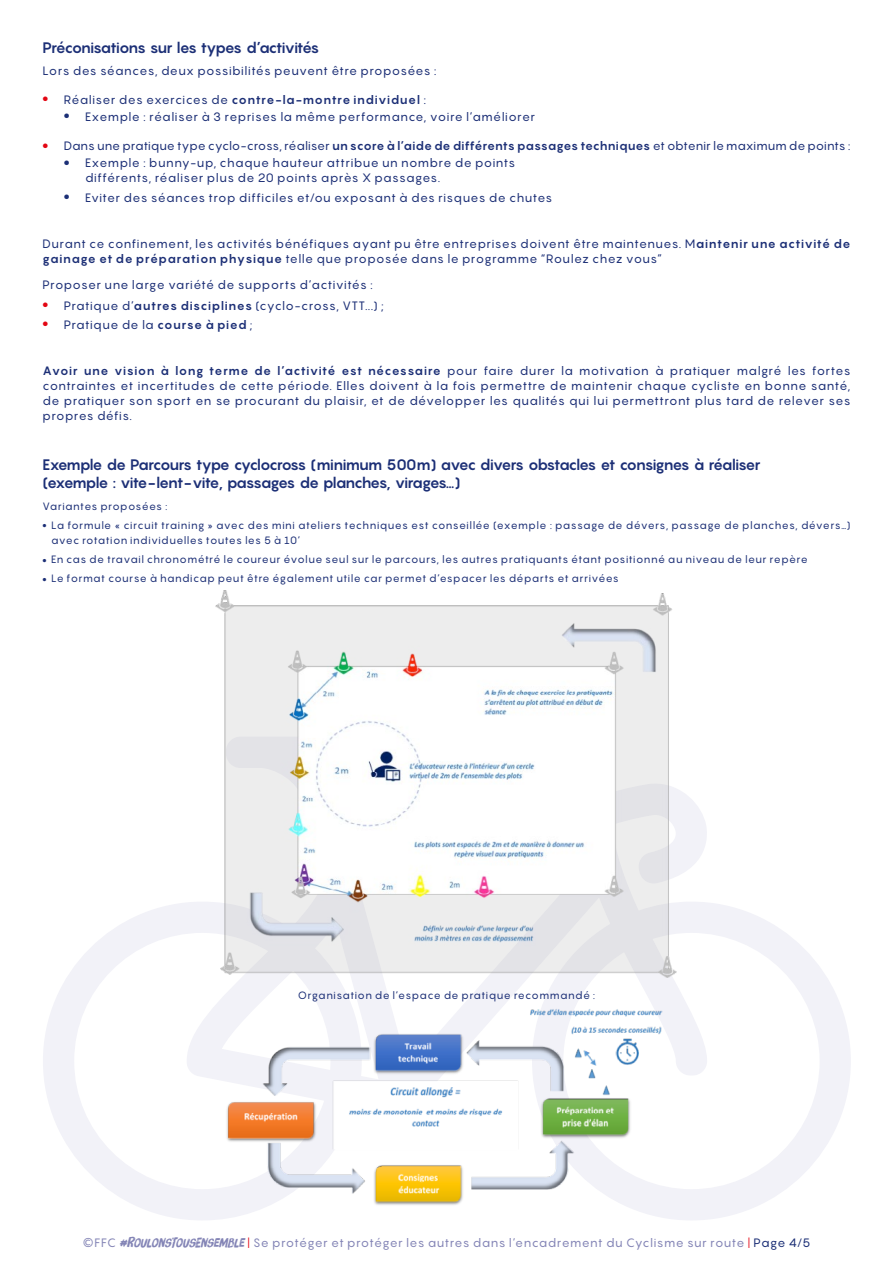
<style>
.page{position:relative;width:893px;height:1263px;background:#fff}
.page>*{position:absolute;margin:0;border:0;box-sizing:border-box;transform-origin:0 0}
.t1{font:700 15px/18px "Pangram";letter-spacing:-.08em;color:#1c2f76}
.t2{font:12px/15px "Pangram";letter-spacing:.035em;color:#1c2f76}
.t3{font:12px "Pangram";letter-spacing:-.005em;color:#1c2f76}
.t4{font:12px "Pangram";letter-spacing:.035em;color:#8485b6}
.t5{font:700 12px "Pangram";letter-spacing:.04em;color:#1c2f76}
.t6{font:10.5px/15px "Pangram";letter-spacing:.045em;color:#1c2f76}
.s1{font-weight:800;font-size:21px;color:#e30613}
.s2{font-weight:400}
.s3{font-weight:800;font-size:21px}
.s4{font-weight:700}
.s5{font-weight:800;font-size:15px}
.s6{font-family:"Brush Up Too W01";font-size:13.5px}
.s7{font-family:"Brush Up Too W01"}
.s8{color:#e30613}
.s9{color:#1c2f76}
</style>
<div class="page">
<svg style="left:43px;top:791px;width:808px;height:429px"></svg>
<img style="left:213px;top:590px;width:467px;height:391px">
<img style="left:225px;top:1005px;width:443px;height:204px">
<p class="t1" style="left:43px;top:39px;width:278px">Préconisations sur les types d’activités</p>
<p class="t2" style="left:43px;top:63px;width:395px">Lors des séances, deux possibilités peuvent être proposées :</p>
<p class="t5" style="left:43px;top:92px;width:385px"><span class="s1">•</span> <span class="s2">Réaliser des exercices de</span> contre-la-montre individuel <span class="s2">:</span></p>
<p class="t2" style="left:64px;top:109px;width:473px"><span class="s3">•</span> Exemple : réaliser à 3 reprises la même performance, voire l’améliorer</p>
<p class="t3" style="left:43px;top:138px;width:809px"><span class="s1">•</span> Dans une pratique type cyclo-cross, réaliser <span class="s4">un score à l’aide de différents passages techniques</span> et obtenir le maximum de points :</p>
<p class="t2" style="left:85px;top:155px;width:432px;text-indent:-21px"><span class="s3">•</span> Exemple : bunny-up, chaque hauteur attribue un nombre de points différents, réaliser plus de 20 points après X passages.</p>
<p class="t2" style="left:64px;top:190px;width:490px"><span class="s3">•</span> Eviter des séances trop difficiles et/ou exposant à des risques de chutes</p>
<p class="t2" style="left:43px;top:236px;width:809px">Durant ce confinement, les activités bénéfiques ayant pu être entreprises doivent être maintenues. M<span class="s4">aintenir une activité de gainage et de préparation physique</span> telle que proposée dans le programme “Roulez chez vous”</p>
<p class="t2" style="left:43px;top:277px;width:332px">Proposer une large variété de supports d’activités :</p>
<p class="t2" style="left:43px;top:298px;width:343px"><span class="s1">•</span> Pratique d’<span class="s4">autres disciplines</span> (cyclo-cross, VTT...) ;</p>
<p class="t2" style="left:43px;top:316px;width:212px"><span class="s1">•</span> Pratique de la <span class="s4">course à pied</span> ;</p>
<p class="t2" style="left:43px;top:363px;width:809px;text-align:justify"><span class="s4">Avoir une vision à long terme de l’activité est nécessaire</span> pour faire durer la motivation à pratiquer malgré les fortes contraintes et incertitudes de cette période. Elles doivent à la fois permettre de maintenir chaque cycliste en bonne santé, de pratiquer son sport en se procurant du plaisir, et de développer les qualités qui lui permettront plus tard de relever ses propres défis.</p>
<p class="t1" style="left:43px;top:456px;width:719px">Exemple de Parcours type cyclocross (minimum 500m) avec divers obstacles et consignes à réaliser (exemple : vite-lent-vite, passages de planches, virages…)</p>
<p class="t6" style="left:43px;top:498px;width:126px">Variantes proposées :</p>
<p class="t6" style="left:51px;top:517px;width:801px;text-indent:-9px"><span class="s5">•</span> La formule « circuit training » avec des mini ateliers techniques est conseillée (exemple : passage de dévers, passage de planches, dévers…) avec rotation individuelles toutes les 5 à 10’</p>
<p class="t6" style="left:43px;top:552px;width:767px"><span class="s5">•</span> En cas de travail chronométré le coureur évolue seul sur le parcours, les autres pratiquants étant positionné au niveau de leur repère</p>
<p class="t6" style="left:43px;top:571px;width:578px"><span class="s5">•</span> Le format course à handicap peut être également utile car permet d’espacer les départs et arrivées</p>
<p class="t6" style="left:298px;top:987px;width:299px">Organisation de l’espace de pratique recommandé :</p>
<p class="t4" style="left:83px;top:1235px;width:729px">©FFC <span class="s6">#R</span><span class="s7">OULONS</span><span class="s6">T</span><span class="s7">OUS</span><span class="s6">E</span><span class="s7">NSEMBLE</span> <span class="s8">|</span> Se protéger et protéger les autres dans l’encadrement du Cyclisme sur route <span class="s8">|</span> <span class="s9">Page 4/5</span></p>
</div>
